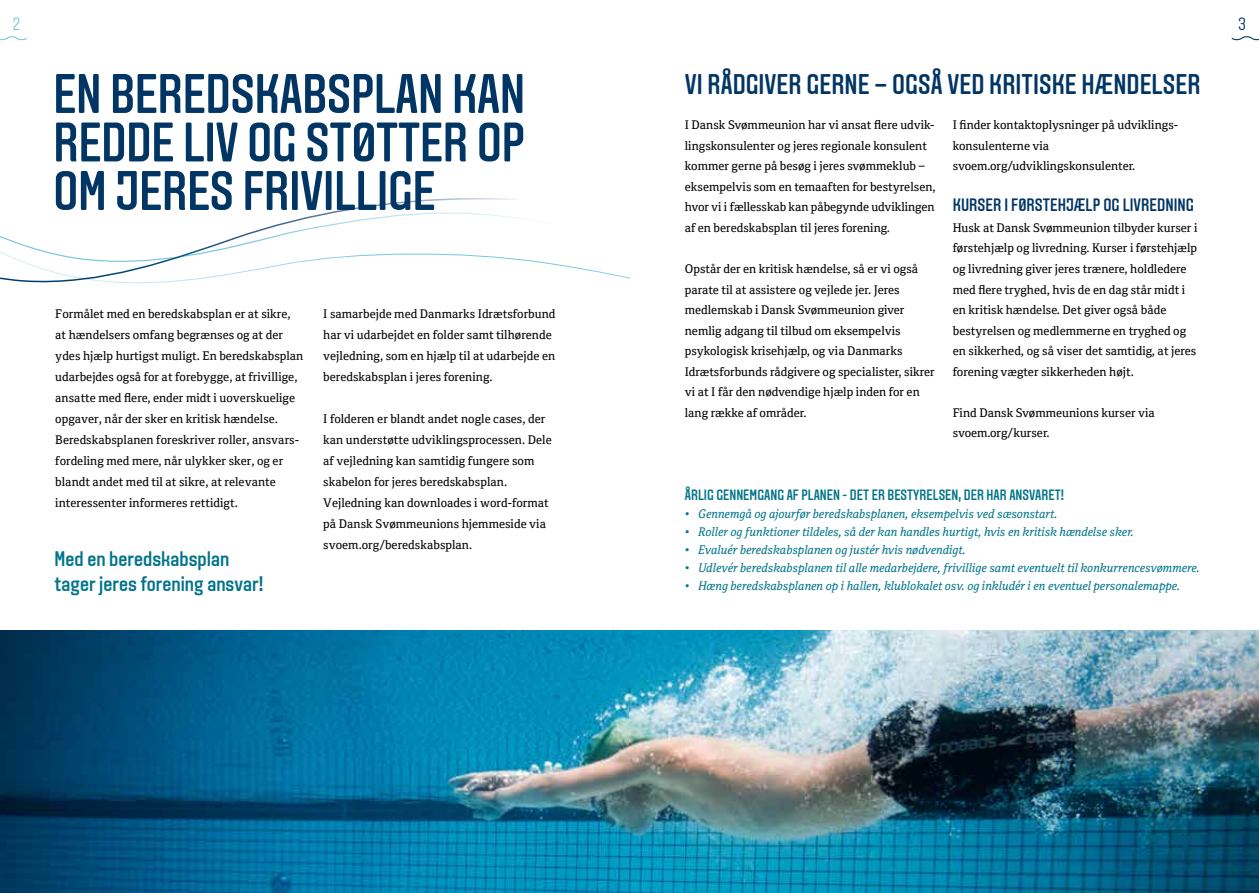
<style>
.page{position:relative;width:1259px;height:893px;background:#fff}
.page>*{position:absolute;margin:0;border:0;box-sizing:border-box;transform-origin:0 0}
.t1{font:500 55.65px/48.4px "Aveny T";letter-spacing:-.01em;color:#003564;text-align:justify}
.t2{font:500 28.5px "Aveny T";color:#003564}
.t3{font:500 21.15px/24.2px "Aveny T";color:#00748a}
.t4{font:500 18px "Aveny T";color:#003564}
.t5{font:300 17.85px "Aveny T";color:#74c8da}
.t6{font:300 17.85px "Aveny T";color:#003564}
.t7{font:500 15px "Aveny T";color:#00748a}
.t8{font:12px/20.5px "Cordale";color:#000}
.t9{font:italic 12px "Cordale";color:#00748a}
</style>
<div class="page">
<svg style="left:1231px;top:36px;width:28px;height:5px"></svg>
<svg style="left:0;top:36px;width:27px;height:5px"></svg>
<img style="left:0;top:630px;width:1259px;height:263px">
<svg style="left:0;top:198px;width:629px;height:86px"></svg>
<h3 class="t5" style="left:13px;top:14px;width:9px">2</h3>
<h3 class="t6" style="left:1238px;top:14px;width:9px">3</h3>
<h1 class="t1" style="left:53px;top:71px;width:474px">EN BEREDSKABSPLAN KAN REDDE LIV OG STØTTER OP OM JERES FRIVILLIGE</h1>
<p class="t8" style="left:55px;top:303px;width:250px;line-height:21px">Formålet med en beredskabsplan er at sikre, at hændelsers omfang begrænses og at der ydes hjælp hurtigst muligt. En beredskabsplan udarbejdes også for at forebygge, at frivillige, ansatte med flere, ender midt i uoverskuelige opgaver, når der sker en kritisk hændelse.<br>Beredskabsplanen foreskriver roller, ansvars&shy;fordeling med mere, når ulykker sker, og er blandt andet med til at sikre, at relevante interessenter informeres rettidigt.</p>
<p class="t8" style="left:323px;top:303px;width:234px;line-height:21px">I samarbejde med Danmarks Idrætsforbund har vi udarbejdet en folder samt tilhørende vejledning, som en hjælp til at udarbejde en beredskabsplan i jeres forening.</p>
<p class="t8" style="left:323px;top:408px;width:230px;line-height:21px">I folderen er blandt andet nogle cases, der kan understøtte udviklingsprocessen. Dele af vejledning kan samtidig fungere som skabelon for jeres beredskabsplan.<br>Vejledning kan downloades i word-format på Dansk Svømmeunions hjemmeside via svoem.org/beredskabsplan.</p>
<h3 class="t3" style="left:55px;top:547px;width:210px">Med en beredskabsplan tager jeres forening ansvar!</h3>
<h2 class="t2" style="left:685px;top:68px;width:517px">VI RÅDGIVER GERNE – OGSÅ VED KRITISKE HÆNDELSER</h2>
<p class="t8" style="left:685px;top:115px;width:252px">I Dansk Svømmeunion har vi ansat flere udvik&shy;lingskonsulenter og jeres regionale konsulent kommer gerne på besøg i jeres svømmeklub – eksempelvis som en temaaften for bestyrelsen, hvor vi i fællesskab kan påbegynde udviklingen af en beredskabsplan til jeres forening.</p>
<p class="t8" style="left:685px;top:259px;width:251px">Opstår der en kritisk hændelse, så er vi også parate til at assistere og vejlede jer. Jeres medlemskab i Dansk Svømmeunion giver nemlig adgang til tilbud om eksempelvis psykologisk krisehjælp, og via Danmarks Idrætsforbunds rådgivere og specialister, sikrer vi at I får den nødvendige hjælp inden for en lang række af områder.</p>
<p class="t8" style="left:952px;top:115px;width:226px">I finder kontaktoplysninger på udviklings&shy;konsulenterne via svoem.org/udviklingskonsulenter.</p>
<h3 class="t4" style="left:952px;top:195px;width:243px">KURSER I FØRSTEHJÆLP OG LIVREDNING</h3>
<p class="t8" style="left:952px;top:218px;width:246px">Husk at Dansk Svømmeunion tilbyder kurser i førstehjælp og livredning. Kurser i førstehjælp og livredning giver jeres trænere, holdledere med flere tryghed, hvis de en dag står midt i en kritisk hændelse. Det giver også både bestyrelsen og medlemmerne en tryghed og en sikkerhed, og så viser det samtidig, at jeres forening vægter sikkerheden højt.</p>
<p class="t8" style="left:952px;top:402px;width:204px">Find Dansk Svømmeunions kurser via svoem.org/kurser.</p>
<p class="t7" style="left:685px;top:487px;width:381px">ÅRLIG GENNEMGANG AF PLANEN - DET ER BESTYRELSEN, DER HAR ANSVARET!</p>
<p class="t9" style="left:685px;top:507px;width:374px">• Gennemgå og ajourfør beredskabsplanen, eksempelvis ved sæsonstart.</p>
<p class="t9" style="left:685px;top:525px;width:450px">• Roller og funktioner tildeles, så der kan handles hurtigt, hvis en kritisk hændelse sker.</p>
<p class="t9" style="left:685px;top:543px;width:283px">• Evaluér beredskabsplanen og justér hvis nødvendigt.</p>
<p class="t9" style="left:685px;top:561px;width:517px">• Udlevér beredskabsplanen til alle medarbejdere, frivillige samt eventuelt til konkurrencesvømmere.</p>
<p class="t9" style="left:685px;top:579px;width:497px">• Hæng beredskabsplanen op i hallen, klublokalet osv. og inkludér i en eventuel personalemappe.</p>
</div>
